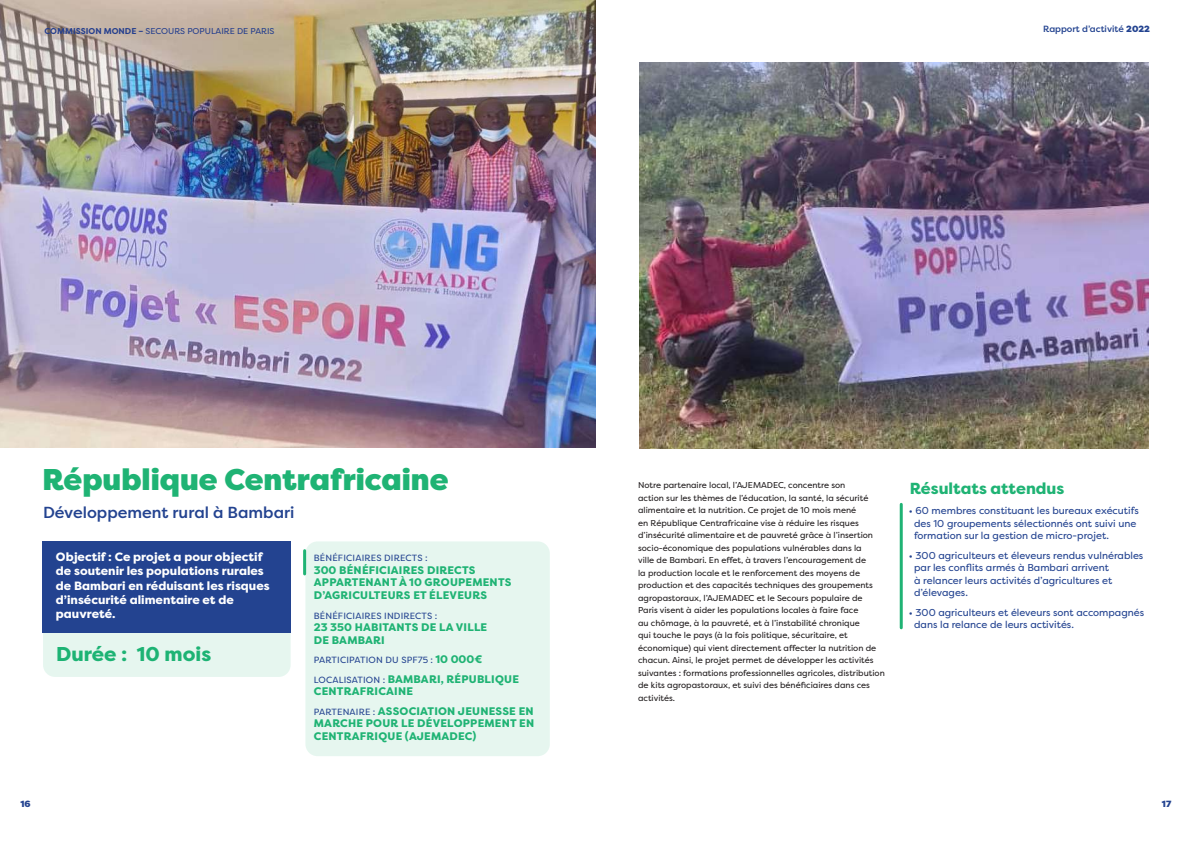
<style>
.page{position:relative;width:1191px;height:842px;background:#fff}
.page>*{position:absolute;margin:0;border:0;box-sizing:border-box;transform-origin:0 0}
.t1{font:900 30px "Filson Pro";color:#1fb374}
.t2{font:800 20px "Filson Pro";color:#1db374}
.t3{font:500 16px "Filson Pro";color:#234390}
.t4{font:800 16px "Filson Pro";color:#1fb374}
.t5{font:800 12px/14.4px "Filson Pro";color:#fff}
.t6{font:800 11px/12.5px "Filson Pro";letter-spacing:.02em;color:#1fb374}
.t7{font:10px/12.5px "Filson Pro";color:#234390}
.t8{font:9px "Filson Pro";letter-spacing:.02em;color:#234390}
.t9{font:500 9px "Filson Pro";color:#234390}
.t10{font:900 9px "Filson Pro";color:#234390}
.t11{font:8.5px/12.5px "Filson Pro";color:#231f20}
.t12{font:8.5px "Filson Pro";color:#253f8e}
.s1{font-weight:700}
.s2{font-weight:900}
.s3{font-weight:800;font-size:11px;color:#1fb374}
.s4{font-weight:400;font-size:9px;color:#234390}
</style>
<div class="page">
<img style="left:0;top:0;width:595px;height:448px">
<div style="left:43px;top:581px;width:248px;height:96px;background:#e6f6ef;border-radius:12px"></div>
<div style="left:305px;top:541px;width:245px;height:215px;background:#e6f6ef;border-radius:12px"></div>
<hr style="left:303px;top:551px;width:3px;height:23px;background:#1fb374">
<div style="left:42px;top:541px;width:249px;height:92px;background:#234390"></div>
<hr style="left:899px;top:504px;width:3px;height:124px;background:#1fb374">
<img style="left:639px;top:62px;width:509px;height:386px">
<p class="t12" style="left:44px;top:25px;width:231px"><span class="s1">COMMISSION MONDE –</span> SECOURS POPULAIRE DE PARIS</p>
<p class="t9" style="left:1043px;top:23px;width:108px">Rapport d’activité <span class="s2">2022</span></p>
<h1 class="t1" style="left:42px;top:461px;width:407px">République Centrafricaine</h1>
<h3 class="t3" style="left:43px;top:501px;width:253px">Développement rural à Bambari</h3>
<h3 class="t5" style="left:56px;top:550px;width:215px">Objectif : Ce projet a pour objectif de soutenir les populations rurales de Bambari en réduisant les risques d’insécurité alimentaire et de pauvreté.</h3>
<h2 class="t2" style="left:56px;top:641px;width:157px">Durée : 10 mois</h2>
<p class="t8" style="left:314px;top:552px;width:115px">BÉNÉFICIAIRES DIRECTS :</p>
<p class="t6" style="left:314px;top:564px;width:199px">300 BÉNÉFICIAIRES DIRECTS<br>APPARTENANT À 10 GROUPEMENTS<br>D’AGRICULTEURS ET ÉLEVEURS</p>
<p class="t8" style="left:314px;top:609px;width:125px">BÉNÉFICIAIRES INDIRECTS :</p>
<p class="t6" style="left:314px;top:621px;width:175px">23 350 HABITANTS DE LA VILLE<br>DE BAMBARI</p>
<p class="t8" style="left:314px;top:654px;width:170px">PARTICIPATION DU SPF75 : <span class="s3">10 000€</span></p>
<p class="t6" style="left:314px;top:673px;width:207px"><span class="s4">LOCALISATION :</span> BAMBARI, RÉPUBLIQUE<br>CENTRAFRICAINE</p>
<p class="t6" style="left:314px;top:705px;width:222px;text-align:justify"><span class="s4">PARTENAIRE :</span> ASSOCIATION JEUNESSE EN MARCHE POUR LE DÉVELOPPEMENT EN CENTRAFRIQUE (AJEMADEC)</p>
<p class="t11" style="left:638px;top:479px;width:248px">Notre partenaire local, l’AJEMADEC, concentre son<br>action sur les thèmes de l’éducation, la santé, la sécurité alimentaire et la nutrition. Ce projet de 10 mois mené<br>en République Centrafricaine vise à réduire les risques d’insécurité alimentaire et de pauvreté grâce à l’insertion socio-économique des populations vulnérables dans la<br>ville de Bambari. En effet, à travers l’encouragement de<br>la production locale et le renforcement des moyens de production et des capacités techniques des groupements agropastoraux, l’AJEMADEC et le Secours populaire de<br>Paris visent à aider les populations locales à faire face<br>au chômage, à la pauvreté, et à l’instabilité chronique<br>qui touche le pays (à la fois politique, sécuritaire, et économique) qui vient directement affecter la nutrition de chacun. Ainsi, le projet permet de développer les activités suivantes : formations professionnelles agricoles, distribution de kits agropastoraux, et suivi des bénéficiaires dans ces activités.</p>
<h3 class="t4" style="left:909px;top:478px;width:156px">Résultats attendus</h3>
<p class="t7" style="left:914px;top:504px;width:226px;text-indent:-5px">• 60 membres constituant les bureaux exécutifs des 10 groupements sélectionnés ont suivi une formation sur la gestion de micro-projet.</p>
<p class="t7" style="left:914px;top:549px;width:231px;text-indent:-5px">• 300 agriculteurs et éleveurs rendus vulnérables par les conflits armés à Bambari arrivent<br>à relancer leurs activités d’agricultures et d’élevages.</p>
<p class="t7" style="left:914px;top:606px;width:232px;text-indent:-5px">• 300 agriculteurs et éleveurs sont accompagnés dans la relance de leurs activités.</p>
<p class="t10" style="left:20px;top:798px;width:12px">16</p>
<p class="t10" style="left:1162px;top:799px;width:11px">17</p>
</div>
